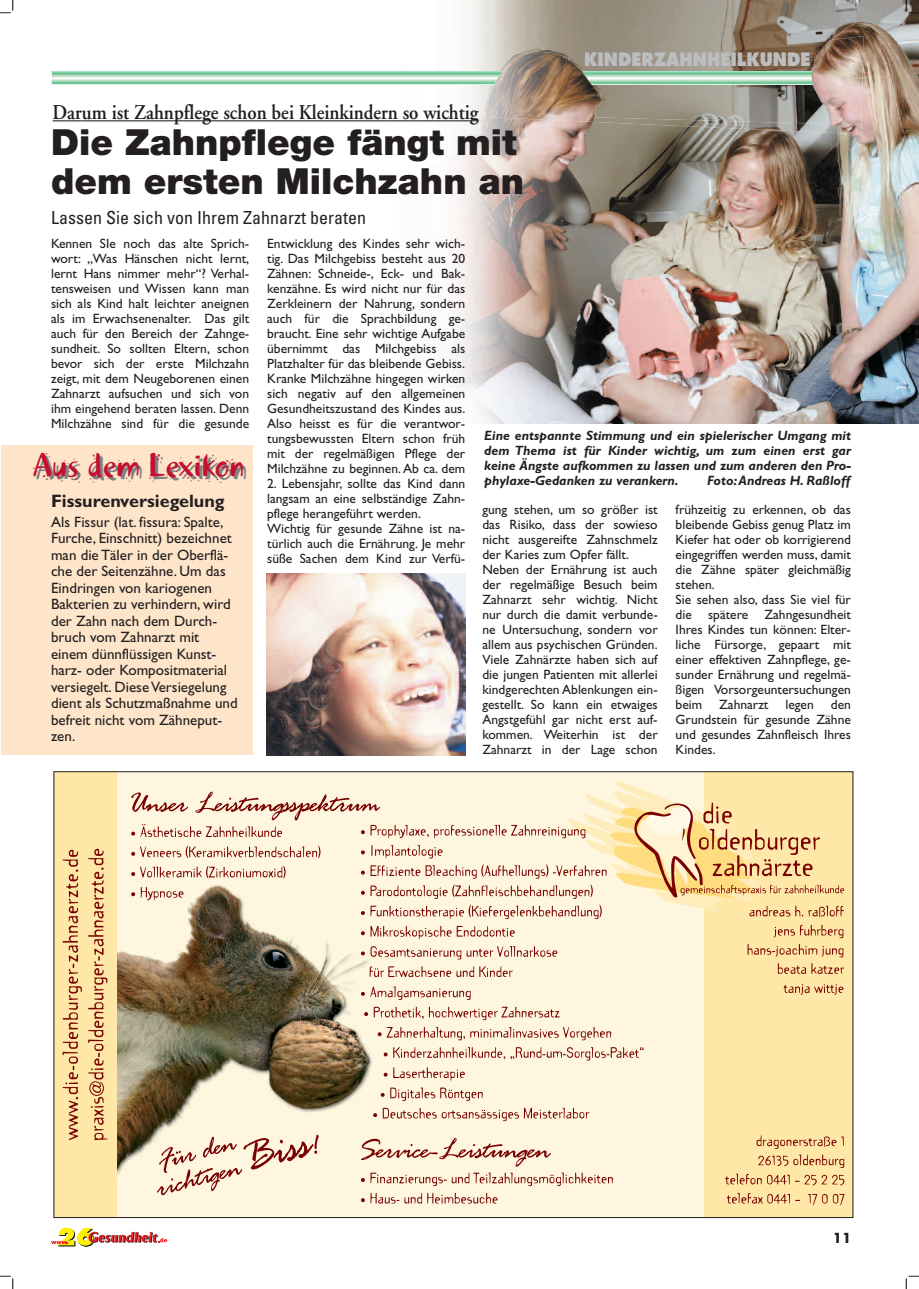
<style>
.page{position:relative;width:919px;height:1289px;background:#fff}
.page>*{position:absolute;margin:0;border:0;box-sizing:border-box;transform-origin:0 0}
.t1{font:900 36px/39px "Helvetica Neue";color:#231f20}
.t2{font:33px "Khaki Two";color:#c3102e}
.t3{font:600 21px "Adobe Garamond";color:#231f20;scale:.9 1}
.t4{font:condensed 18px "Univers";color:#231f20}
.t5{font:700 18px "Gill Sans";color:#231f20}
.t6{font:800 18px "Futura";color:#bcbdc0;scale:.9 1}
.t7{font:15px/16.5px "Gill Sans";color:#231f20}
.t8{font:13.5px/15px "Gill Sans";color:#231f20;text-align:justify}
.t9{font:italic 700 13.5px/15px "Gill Sans";color:#231f20;text-align:justify}
.t10{font:700 13.5px "Futura";color:#231f20}
</style>
<div class="page">
<img style="left:400px;top:0;width:518px;height:424px">
<svg style="left:0;top:0;width:14px;height:14px"></svg>
<svg style="left:0;top:1275px;width:14px;height:13px"></svg>
<svg style="left:905px;top:0;width:13px;height:14px"></svg>
<svg style="left:905px;top:1275px;width:13px;height:13px"></svg>
<div style="left:51px;top:74px;width:799px;height:8px;background:#88cca1"></div>
<div style="left:51px;top:75px;width:799px;height:7px;background:#9bd3af"></div>
<div style="left:51px;top:75px;width:799px;height:6px;background:#aad9ba"></div>
<div style="left:51px;top:76px;width:799px;height:5px;background:#bde0c7"></div>
<hr style="left:51px;top:76px;width:799px;height:4px;background:#cae6d3">
<hr style="left:51px;top:77px;width:799px;height:3px;background:#cee8d6">
<hr style="left:51px;top:77px;width:799px;height:2px;background:#ebf6ee">
<hr style="left:51px;top:78px;width:799px;height:1px;background:#fdfefe">
<svg style="left:51px;top:1227px;width:116px;height:19px"></svg>
<img style="left:117px;top:773px;width:587px;height:442px">
<div style="left:704px;top:771px;width:149px;height:446px;background:#ffe7a7"></div>
<div style="left:53px;top:771px;width:64px;height:446px;background:#ffe7a7"></div>
<svg style="left:756px;top:1135px;width:87px;height:13px"></svg>
<svg style="left:758px;top:1154px;width:86px;height:13px"></svg>
<svg style="left:725px;top:1173px;width:120px;height:12px"></svg>
<svg style="left:727px;top:1192px;width:117px;height:13px"></svg>
<svg style="left:361px;top:986px;width:109px;height:14px;background:#e7ccb9"></svg>
<svg style="left:364px;top:1006px;width:195px;height:14px;background:#e7cbb8"></svg>
<svg style="left:377px;top:1026px;width:234px;height:14px;background:#e7ccb9"></svg>
<svg style="left:383px;top:1047px;width:260px;height:13px;background:#e5c8b5"></svg>
<svg style="left:383px;top:1067px;width:82px;height:13px"></svg>
<svg style="left:380px;top:1087px;width:103px;height:14px"></svg>
<svg style="left:373px;top:1107px;width:216px;height:14px;background:#e7ccb8"></svg>
<svg style="left:361px;top:1137px;width:190px;height:29px;background:#ead1bd"></svg>
<svg style="left:361px;top:1172px;width:252px;height:14px;background:#e6cbb8"></svg>
<svg style="left:361px;top:1192px;width:136px;height:11px"></svg>
<svg style="left:63px;top:849px;width:19px;height:291px"></svg>
<svg style="left:88px;top:848px;width:20px;height:292px"></svg>
<svg style="left:131px;top:780px;width:713px;height:197px"></svg>
<svg style="left:783px;top:984px;width:60px;height:10px"></svg>
<svg style="left:157px;top:1134px;width:162px;height:61px;background:#ebd4c0"></svg>
<svg style="left:53px;top:120px;width:29px;height:1px"></svg>
<hr style="left:82px;top:120px;width:64px;height:1px;background:#231f20">
<hr style="left:146px;top:120px;width:242px;height:1px;background:#231f20">
<hr style="left:388px;top:120px;width:90px;height:1px;background:#231f20">
<img style="left:485px;top:36px;width:378px;height:98px">
<div style="left:1px;top:445px;width:251px;height:310px;background:#fee5ca"></div>
<img style="left:266px;top:573px;width:199px;height:182px">
<h3 class="t3" style="left:53px;top:104px;width:475px">Darum ist Zahnpflege schon bei Kleinkindern so wichtig</h3>
<h1 class="t1" style="left:51px;top:125px;width:474px">Die Zahnpflege fängt mit dem ersten Milchzahn an</h1>
<h3 class="t4" style="left:51px;top:211px;width:316px">Lassen Sie sich von Ihrem Zahnarzt beraten</h3>
<h3 class="t6" style="left:584px;top:52px;width:253px">KINDERZAHNHEILKUNDE</h3>
<p class="t8" style="left:51px;top:237px;width:200px">Kennen SIe noch das alte Sprich&shy;wort: „Was Hänschen nicht lernt, lernt Hans nimmer mehr“? Verhal&shy;tensweisen und Wissen kann man sich als Kind halt leichter aneignen als im Erwachsenenalter. Das gilt auch für den Bereich der Zahnge&shy;sundheit. So sollten Eltern, schon bevor sich der erste Milchzahn zeigt, mit dem Neugeborenen einen Zahnarzt aufsuchen und sich von ihm eingehend beraten lassen. Denn Milchzähne sind für die gesunde</p>
<p class="t8" style="left:267px;top:237px;width:200px">Entwicklung des Kindes sehr wich&shy;tig. Das Milchgebiss besteht aus 20<br>Zähnen: Schneide-, Eck- und Bak&shy;kenzähne. Es wird nicht nur für das Zerkleinern der Nahrung, sondern auch für die Sprachbildung ge&shy;braucht. Eine sehr wichtige Aufgabe übernimmt das Milchgebiss als Platzhalter für das bleibende Gebiss.<br>Kranke Milchzähne hingegen wirken sich negativ auf den allgemeinen Gesundheitszustand des Kindes aus.<br>Also heisst es für die verantwor&shy;tungsbewussten Eltern schon früh mit der regelmäßigen Pflege der Milchzähne zu beginnen. Ab ca. dem</p>
<p class="t8" style="left:267px;top:477px;width:200px;text-align:left">2. Lebensjahr, sollte das Kind dann langsam an eine selbständige Zahn&shy;pflege herangeführt werden.<br>Wichtig für gesunde Zähne ist na&shy;türlich auch die Ernährung. Je mehr süße Sachen dem Kind zur Verfü-</p>
<h2 class="t2" style="left:32px;top:453px;width:213px">Aus dem Lexikon</h2>
<h3 class="t5" style="left:51px;top:494px;width:175px">Fissurenversiegelung</h3>
<p class="t7" style="left:51px;top:515px;width:188px">Als Fissur (lat. fissura: Spalte,<br>Furche, Einschnitt) bezeichnet man die Täler in der Oberflä&shy;che der Seitenzähne. Um das<br>Eindringen von kariogenen<br>Bakterien zu verhindern, wird der Zahn nach dem Durch&shy;bruch vom Zahnarzt mit einem dünnflüssigen Kunst&shy;harz- oder Kompositmaterial versiegelt. Diese Versiegelung dient als Schutzmaßnahme und befreit nicht vom Zähneput&shy;zen.</p>
<p class="t9" style="left:484px;top:429px;width:368px">Eine entspannte Stimmung und ein spielerischer Umgang mit dem Thema ist für Kinder wichtig, um zum einen erst gar keine Ängste aufkommen zu lassen und zum anderen den Pro&shy;phylaxe-Gedanken zu verankern.</p>
<p class="t9" style="left:707px;top:474px;width:144px">Foto:Andreas H. Raßloff</p>
<p class="t8" style="left:482px;top:503px;width:177px;text-align:left">gung stehen, um so größer ist das Risiko, dass der sowieso nicht ausgereifte Zahnschmelz der Karies zum Opfer fällt.<br>Neben der Ernährung ist auch der regelmäßige Besuch beim<br>Zahnarzt sehr wichtig. Nicht nur durch die damit verbunde&shy;ne Untersuchung, sondern vor allem aus psychischen Gründen.<br>Viele Zahnärzte haben sich auf die jungen Patienten mit allerlei kindgerechten Ablenkungen ein&shy;gestellt. So kann ein etwaiges<br>Angstgefühl gar nicht erst auf&shy;kommen. Weiterhin ist der<br>Zahnarzt in der Lage schon</p>
<p class="t8" style="left:675px;top:503px;width:177px;text-align:left">frühzeitig zu erkennen, ob das bleibende Gebiss genug Platz im<br>Kiefer hat oder ob korrigierend eingegriffen werden muss, damit die Zähne später gleichmäßig stehen.<br>Sie sehen also, dass Sie viel für die spätere Zahngesundheit<br>Ihres Kindes tun können: Elter&shy;liche Fürsorge, gepaart mit einer effektiven Zahnpflege, ge&shy;sunder Ernährung und regelmä&shy;ßigen Vorsorgeuntersuchungen beim</p>
<p class="t8" style="left:675px;top:698px;width:177px;text-indent:155px">den Grundstein für gesunde Zähne und gesundes Zahnfleisch Ihres Kindes.</p>
<p class="t8" style="left:719px;top:698px;width:51px">Zahnarzt</p>
<p class="t8" style="left:785px;top:698px;width:30px">legen</p>
<p class="t10" style="left:832px;top:1231px;width:20px">11</p>
</div>
